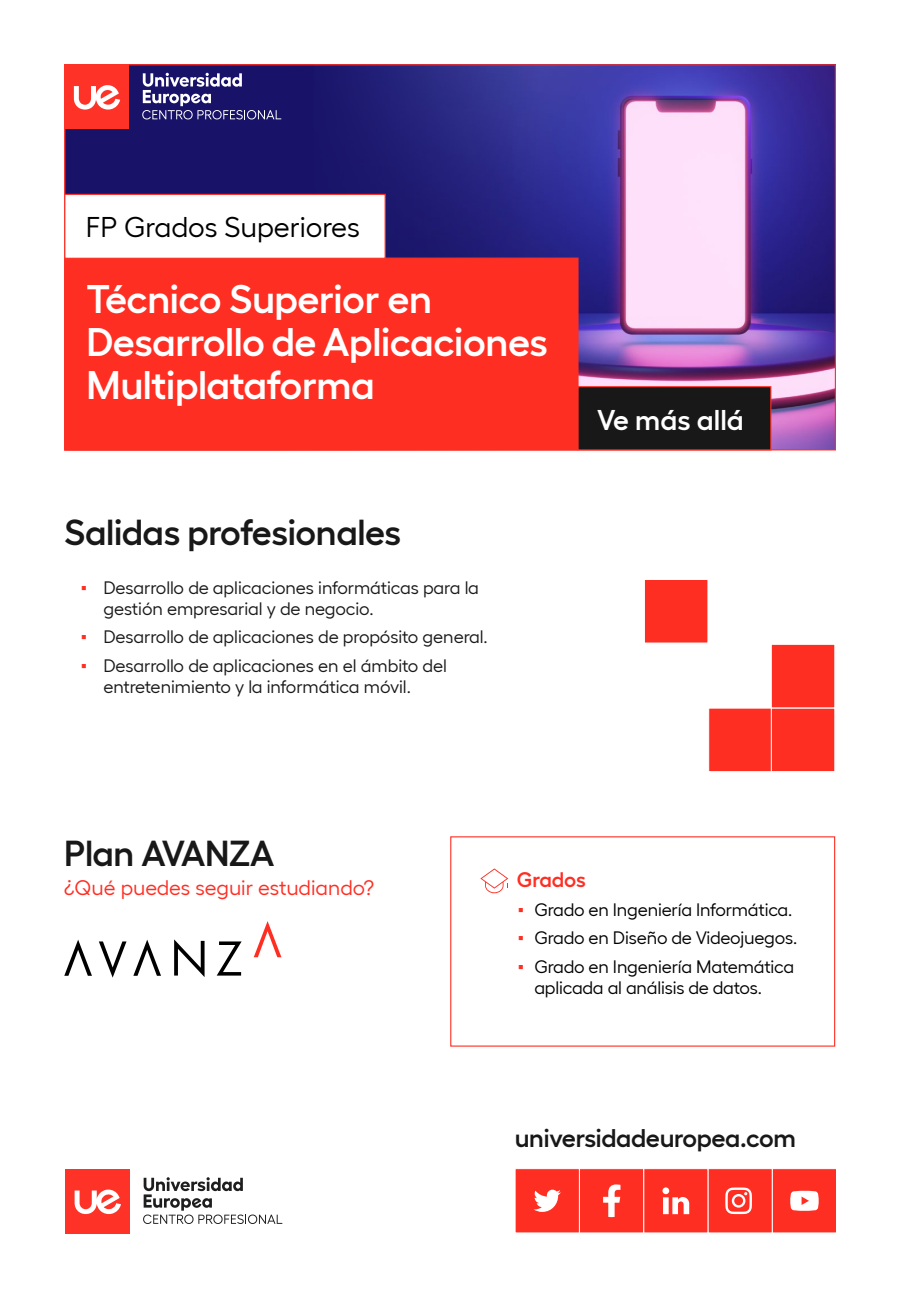
<style>
.page{position:relative;width:900px;height:1298px;background:#fff}
.page>*{position:absolute;margin:0;border:0;box-sizing:border-box;transform-origin:0 0}
.t1{font:600 39.75px/42.8px "Hellix";letter-spacing:-.01em;color:#fff}
.t2{font:600 36px "Hellix";letter-spacing:-.01em;color:#181818}
.t3{font:28.5px "Hellix";color:#000}
.t4{font:600 28.5px "Hellix";color:#fff}
.t5{font:600 25.5px "Hellix";letter-spacing:-.01em;color:#181818}
.t6{font:21px "Hellix";color:#ff2e23}
.t7{font:600 21px "Hellix";letter-spacing:-.005em;color:#ff2e23}
.t8{font:18px/21px "Hellix";letter-spacing:-.005em;color:#181818}
.t9{font:18px/21px "Hellix";letter-spacing:-.01em;color:#000}
.s1{font-family:"Arial";color:#ff2e23}
</style>
<div class="page">
<img style="left:64px;top:64px;width:772px;height:386px">
<div style="left:64px;top:257px;width:515px;height:193px;background:#ff2e23;border:1px solid #ff2e23"></div>
<div style="left:578px;top:386px;width:193px;height:64px;background:#181818;border:1px solid #ff2e23"></div>
<div style="left:772px;top:1168px;width:65px;height:65px;background:#ff2e23;border:1px solid #fff"></div>
<svg style="left:790px;top:1190px;width:29px;height:20px"></svg>
<div style="left:708px;top:1168px;width:65px;height:65px;background:#ff2e23;border:1px solid #fff"></div>
<svg style="left:725px;top:1187px;width:27px;height:27px"></svg>
<div style="left:643px;top:1168px;width:65px;height:65px;background:#ff2e23;border:1px solid #fff"></div>
<svg style="left:662px;top:1187px;width:27px;height:27px"></svg>
<div style="left:579px;top:1168px;width:65px;height:65px;background:#ff2e23;border:1px solid #fff"></div>
<svg style="left:603px;top:1184px;width:17px;height:33px"></svg>
<div style="left:515px;top:1168px;width:65px;height:65px;background:#ff2e23;border:1px solid #fff"></div>
<svg style="left:534px;top:1189px;width:27px;height:22px"></svg>
<div style="left:450px;top:836px;width:385px;height:210px;border:1px solid #ff2f24"></div>
<svg style="left:480px;top:868px;width:28px;height:25px"></svg>
<div style="left:708px;top:707px;width:65px;height:65px;background:#ff2e23;border:1px solid #fff"></div>
<div style="left:771px;top:707px;width:64px;height:65px;background:#ff2e23;border:1px solid #fff"></div>
<div style="left:771px;top:644px;width:64px;height:64px;background:#ff2e23;border:1px solid #fff"></div>
<div style="left:644px;top:579px;width:64px;height:64px;background:#ff2e23;border:1px solid #fff"></div>
<svg style="left:99px;top:941px;width:28px;height:36px"></svg>
<svg style="left:64px;top:939px;width:28px;height:36px"></svg>
<svg style="left:133px;top:939px;width:28px;height:36px"></svg>
<svg style="left:254px;top:921px;width:27px;height:36px"></svg>
<svg style="left:174px;top:939px;width:31px;height:38px"></svg>
<svg style="left:217px;top:941px;width:25px;height:34px"></svg>
<div style="left:65px;top:1169px;width:64px;height:64px;background:#ff3228"></div>
<svg style="left:75px;top:1189px;width:46px;height:25px"></svg>
<svg style="left:143px;top:1177px;width:139px;height:47px"></svg>
<div style="left:64px;top:65px;width:65px;height:64px;background:#ff3228"></div>
<svg style="left:74px;top:85px;width:46px;height:25px"></svg>
<svg style="left:142px;top:73px;width:139px;height:46px;background:#494588"></svg>
<div style="left:64px;top:194px;width:322px;height:65px;background:#fff;border:1px solid #ff2e23"></div>
<h3 class="t3" style="left:86px;top:205px;width:276px">FP Grados Superiores</h3>
<h1 class="t1" style="left:86px;top:274px;width:463px">Técnico Superior en<br>Desarrollo de Aplicaciones<br>Multiplataforma</h1>
<h2 class="t2" style="left:64px;top:503px;width:338px">Salidas profesionales</h2>
<p class="t8" style="left:103px;top:575px;width:377px;text-indent:-22px"><span class="s1">▪</span> Desarrollo de aplicaciones informáticas para la gestión empresarial y de negocio.</p>
<p class="t8" style="left:81px;top:624px;width:408px"><span class="s1">▪</span> Desarrollo de aplicaciones de propósito general.</p>
<p class="t8" style="left:103px;top:653px;width:345px;text-indent:-22px"><span class="s1">▪</span> Desarrollo de aplicaciones en el ámbito del entretenimiento y la informática móvil.</p>
<h3 class="t4" style="left:597px;top:397px;width:148px">Ve más allá</h3>
<h2 class="t2" style="left:64px;top:825px;width:211px">Plan AVANZA</h2>
<p class="t6" style="left:64px;top:871px;width:311px">¿Qué puedes seguir estudiando?</p>
<p class="t7" style="left:517px;top:863px;width:71px">Grados</p>
<p class="t9" style="left:518px;top:897px;width:276px"><span class="s1">▪</span> Grado en Ingeniería Informática.</p>
<p class="t9" style="left:518px;top:926px;width:281px"><span class="s1">▪</span> Grado en Diseño de Videojuegos.</p>
<p class="t9" style="left:534px;top:954px;width:261px;text-indent:-17px"><span class="s1">▪</span> Grado en Ingeniería Matemática aplicada al análisis de datos.</p>
<h3 class="t5" style="left:515px;top:1117px;width:283px">universidadeuropea.com</h3>
</div>
